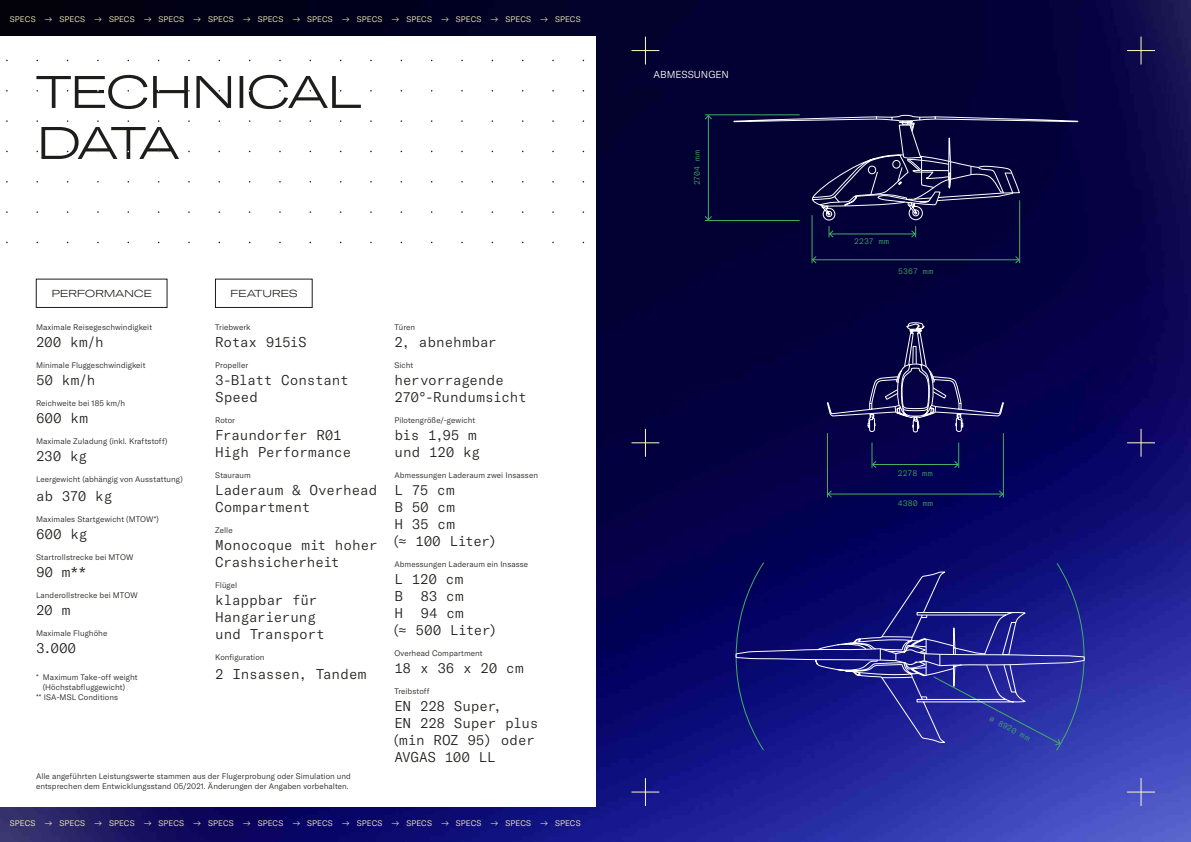
<style>
.page{position:relative;width:1191px;height:842px;background:#fff}
.page>*{position:absolute;margin:0;border:0;box-sizing:border-box;transform-origin:0 0}
.t1{font:300 14px/17px "GT America Mono";letter-spacing:-.015em;color:#1d1d1b}
.t2{font:300 expanded 10px "GT America";letter-spacing:-.03em;color:#1d1d1b}
.t3{font:300 10px "GT America";letter-spacing:-.005em;color:#fff}
.t4{font:300 8px/10px "GT America";letter-spacing:.005em;color:#1d1d1b}
.t5{font:300 8px "GT America";letter-spacing:.01em;color:#fff9c3}
.t6{font:300 8px "GT America Mono";letter-spacing:.005em;color:#41af64}
</style>
<div class="page">
<img style="left:0;top:0;width:1191px;height:842px">
<div style="left:0;top:36px;width:595px;height:770px;background:#fff"></div>
<svg style="left:631px;top:37px;width:28px;height:27px"></svg>
<svg style="left:631px;top:429px;width:28px;height:28px"></svg>
<svg style="left:631px;top:778px;width:28px;height:28px"></svg>
<svg style="left:1127px;top:37px;width:28px;height:27px"></svg>
<svg style="left:1127px;top:429px;width:28px;height:28px"></svg>
<svg style="left:1127px;top:778px;width:28px;height:28px"></svg>
<svg style="left:36px;top:75px;width:325px;height:84px"></svg>
<hr style="left:812px;top:259px;width:207px;height:1px;background:#41af64">
<svg style="left:812px;top:256px;width:5px;height:8px"></svg>
<svg style="left:1015px;top:256px;width:4px;height:8px"></svg>
<hr style="left:708px;top:116px;width:1px;height:104px;background:#41af64">
<svg style="left:704px;top:216px;width:8px;height:5px"></svg>
<svg style="left:704px;top:115px;width:8px;height:5px"></svg>
<hr style="left:705px;top:115px;width:94px;height:1px;background:#41af64">
<hr style="left:705px;top:220px;width:94px;height:1px;background:#41af64">
<hr style="left:812px;top:215px;width:1px;height:48px;background:#41af64">
<hr style="left:1019px;top:200px;width:1px;height:63px;background:#41af64">
<hr style="left:828px;top:494px;width:174px;height:1px;background:#41af64">
<svg style="left:827px;top:490px;width:5px;height:8px"></svg>
<svg style="left:998px;top:490px;width:5px;height:8px"></svg>
<hr style="left:872px;top:464px;width:86px;height:1px;background:#41af64">
<svg style="left:954px;top:442px;width:5px;height:26px"></svg>
<svg style="left:871px;top:442px;width:5px;height:26px"></svg>
<hr style="left:827px;top:433px;width:1px;height:64px;background:#41af64">
<hr style="left:1003px;top:433px;width:1px;height:64px;background:#41af64">
<svg style="left:735px;top:560px;width:349px;height:191px;background:#1d1e87"></svg>
<svg style="left:827px;top:322px;width:176px;height:110px;background:#151150"></svg>
<svg style="left:733px;top:115px;width:345px;height:123px;background:#121043"></svg>
<div style="left:215px;top:279px;width:97px;height:29px;border:1px solid #1d1d1b"></div>
<div style="left:36px;top:279px;width:131px;height:29px;border:1px solid #1d1d1b"></div>
<p class="t5" style="left:10px;top:14px;width:572px">SPECS → SPECS → SPECS → SPECS → SPECS → SPECS → SPECS → SPECS → SPECS → SPECS → SPECS → SPECS</p>
<p class="t2" style="left:52px;top:288px;width:102px">PERFORMANCE</p>
<p class="t2" style="left:230px;top:288px;width:69px">FEATURES</p>
<p class="t4" style="left:36px;top:323px;width:118px">Maximale Reisegeschwindigkeit</p>
<h1 class="t1" style="left:36px;top:334px;width:69px">200 km/h</h1>
<p class="t4" style="left:36px;top:361px;width:111px">Minimale Fluggeschwindigkeit</p>
<h1 class="t1" style="left:36px;top:372px;width:61px">50 km/h</h1>
<p class="t4" style="left:36px;top:399px;width:91px">Reichweite bei 185 km/h</p>
<h1 class="t1" style="left:36px;top:410px;width:54px">600 km</h1>
<p class="t4" style="left:36px;top:437px;width:133px">Maximale Zuladung (inkl. Kraftstoff)</p>
<h1 class="t1" style="left:36px;top:448px;width:53px">230 kg</h1>
<p class="t4" style="left:36px;top:475px;width:148px">Leergewicht (abhängig von Ausstattung)</p>
<h1 class="t1" style="left:36px;top:488px;width:78px">ab 370 kg</h1>
<p class="t4" style="left:36px;top:515px;width:124px">Maximales Startgewicht (MTOW*)</p>
<h1 class="t1" style="left:36px;top:526px;width:53px">600 kg</h1>
<p class="t4" style="left:36px;top:553px;width:99px">Startrollstrecke bei MTOW</p>
<h1 class="t1" style="left:36px;top:564px;width:52px">90 m**</h1>
<p class="t4" style="left:36px;top:591px;width:103px">Landerollstrecke bei MTOW</p>
<h1 class="t1" style="left:36px;top:602px;width:36px">20 m</h1>
<p class="t4" style="left:36px;top:629px;width:73px">Maximale Flughöhe</p>
<h1 class="t1" style="left:36px;top:640px;width:42px">3.000</h1>
<p class="t4" style="left:36px;top:673px;width:103px">* Maximum Take-off weight</p>
<p class="t4" style="left:43px;top:683px;width:84px">(Höchstabfluggewicht)</p>
<p class="t4" style="left:36px;top:693px;width:84px">** ISA-MSL Conditions</p>
<p class="t4" style="left:215px;top:323px;width:37px">Triebwerk</p>
<h1 class="t1" style="left:215px;top:334px;width:93px">Rotax 915iS</h1>
<p class="t4" style="left:215px;top:361px;width:34px">Propeller</p>
<h1 class="t1" style="left:215px;top:372px;width:135px">3-Blatt Constant<br>Speed</h1>
<p class="t4" style="left:215px;top:416px;width:21px">Rotor</p>
<h1 class="t1" style="left:215px;top:427px;width:138px">Fraundorfer R01<br>High Performance</h1>
<p class="t4" style="left:215px;top:471px;width:37px">Stauraum</p>
<h1 class="t1" style="left:215px;top:482px;width:164px">Laderaum &amp; Overhead<br>Compartment</h1>
<p class="t4" style="left:215px;top:526px;width:19px">Zelle</p>
<h1 class="t1" style="left:215px;top:537px;width:164px">Monocoque mit hoher<br>Crashsicherheit</h1>
<p class="t4" style="left:215px;top:581px;width:24px">Flügel</p>
<h1 class="t1" style="left:215px;top:592px;width:111px">klappbar für<br>Hangarierung und Transport</h1>
<p class="t4" style="left:215px;top:653px;width:51px">Konfiguration</p>
<h1 class="t1" style="left:215px;top:666px;width:153px">2 Insassen, Tandem</h1>
<p class="t4" style="left:36px;top:771px;width:316px">Alle angeführten Leistungswerte stammen aus der Flugerprobung oder Simulation und entsprechen dem Entwicklungsstand 05/2021. Änderungen der Angaben vorbehalten.</p>
<p class="t4" style="left:394px;top:323px;width:22px">Türen</p>
<h1 class="t1" style="left:394px;top:334px;width:104px">2, abnehmbar</h1>
<p class="t4" style="left:394px;top:361px;width:20px">Sicht</p>
<h1 class="t1" style="left:394px;top:372px;width:134px">hervorragende<br>270°-Rundumsicht</h1>
<p class="t4" style="left:394px;top:416px;width:82px">Pilotengröße/-gewicht</p>
<h1 class="t1" style="left:394px;top:427px;width:87px">bis 1,95 m und 120 kg</h1>
<p class="t4" style="left:394px;top:471px;width:145px">Abmessungen Laderaum zwei Insassen</p>
<h1 class="t1" style="left:392px;top:482px;width:106px">L 75 cm<br>B 50 cm<br>H 35 cm<br>(≈ 100 Liter)</h1>
<p class="t4" style="left:394px;top:560px;width:135px">Abmessungen Laderaum ein Insasse</p>
<h1 class="t1" style="left:392px;top:571px;width:107px">L 120 cm<br>B 83 cm<br>H 94 cm<br>(≈ 500 Liter)</h1>
<p class="t4" style="left:394px;top:649px;width:90px">Overhead Compartment</p>
<h1 class="t1" style="left:394px;top:660px;width:131px">18 x 36 x 20 cm</h1>
<p class="t4" style="left:394px;top:687px;width:37px">Treibstoff</p>
<h1 class="t1" style="left:392px;top:698px;width:148px">EN 228 Super,<br>EN 228 Super plus (min ROZ 95) oder<br>AVGAS 100 LL</h1>
<p class="t5" style="left:10px;top:818px;width:572px">SPECS → SPECS → SPECS → SPECS → SPECS → SPECS → SPECS → SPECS → SPECS → SPECS → SPECS → SPECS</p>
<p class="t3" style="left:653px;top:68px;width:77px">ABMESSUNGEN</p>
<p class="t6" style="left:692px;top:185px;width:37px;rotate:-90deg">2704 mm</p>
<p class="t6" style="left:854px;top:237px;width:36px">2237 mm</p>
<p class="t6" style="left:898px;top:267px;width:37px">5367 mm</p>
<p class="t6" style="left:898px;top:469px;width:36px">2278 mm</p>
<p class="t6" style="left:897px;top:498px;width:37px">4380 mm</p>
<p class="t6" style="left:992px;top:714px;width:47px;rotate:28deg">ø 8920 mm</p>
</div>
